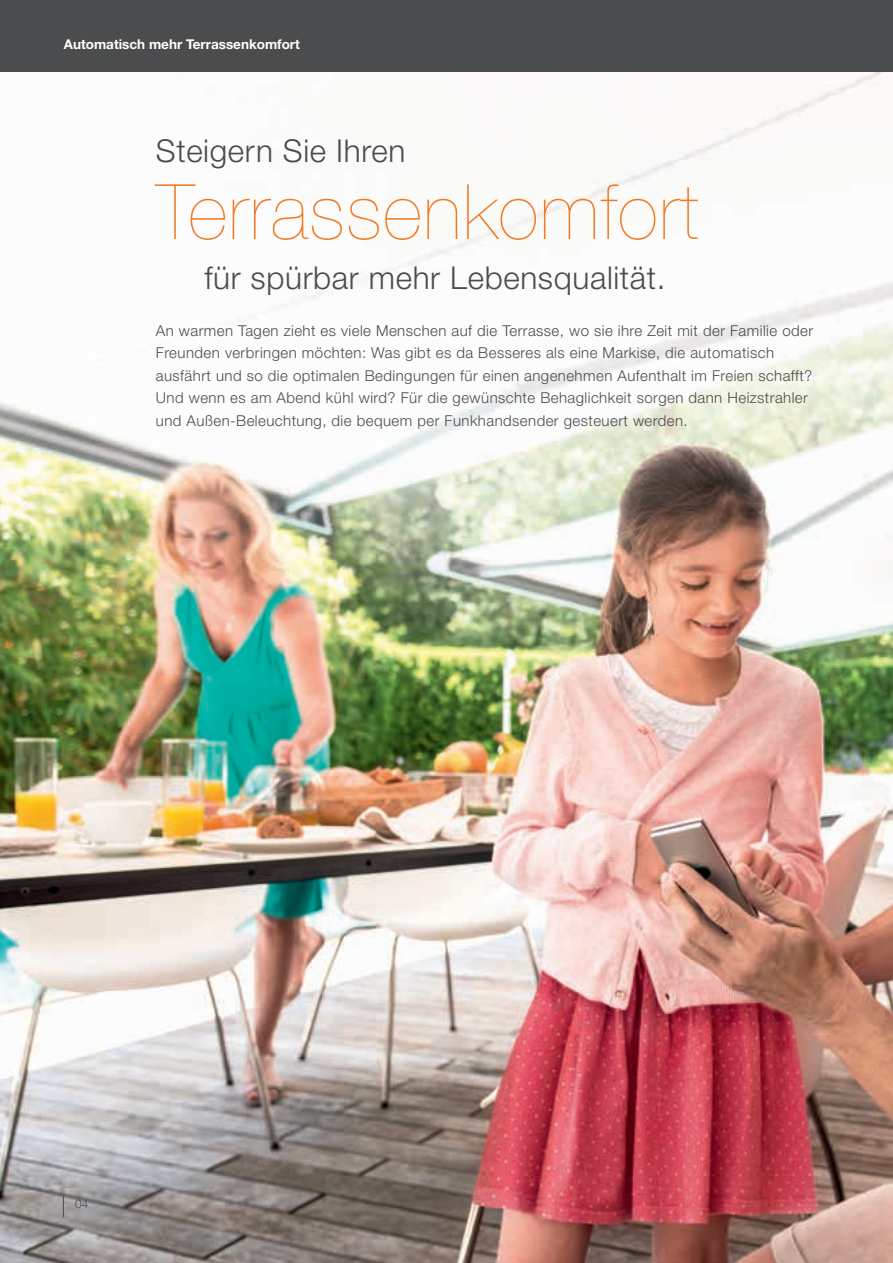
<style>
.page{position:relative;width:893px;height:1263px;background:#fff}
.page>*{position:absolute;margin:0;border:0;box-sizing:border-box;transform-origin:0 0}
.t1{font:200 76.5px "Helvetica Neue LT";letter-spacing:.02em;color:#f47921}
.t2{font:300 31.5px "Helvetica Neue LT Pro";letter-spacing:.02em;color:#4b4c4d}
.t3{font:300 15px/22.5px "Helvetica Neue LT Pro";letter-spacing:.03em;color:#4b4c4d}
.t4{font:700 13.5px "Helvetica Neue LT Pro";color:#fff}
.t5{font:300 12px "Helvetica Neue LT Pro";color:#4b4c4d}
</style>
<div class="page">
<img style="left:0;top:71px;width:893px;height:1192px">
<div style="left:0;top:0;width:893px;height:71px;background:#4b4c4d"></div>
<svg style="left:63px;top:1196px;width:1px;height:21px"></svg>
<p class="t4" style="left:64px;top:36px;width:238px">Automatisch mehr Terrassenkomfort</p>
<h2 class="t2" style="left:156px;top:132px;width:251px">Steigern Sie Ihren</h2>
<h1 class="t1" style="left:156px;top:168px;width:544px">Terrassenkomfort</h1>
<h2 class="t2" style="left:204px;top:258px;width:463px">für spürbar mehr Lebensqualität.</h2>
<p class="t3" style="left:156px;top:319px;width:659px">An warmen Tagen zieht es viele Menschen auf die Terrasse, wo sie ihre Zeit mit der Familie oder Freunden verbringen möchten: Was gibt es da Besseres als eine Markise, die automatisch ausfährt und so die optimalen Bedingungen für einen angenehmen Aufenthalt im Freien schafft?<br>Und wenn es am Abend kühl wird? Für die gewünschte Behaglichkeit sorgen dann Heizstrahler und Außen-Beleuchtung, die bequem per Funkhandsender gesteuert werden.</p>
<p class="t5" style="left:75px;top:1196px;width:15px">04</p>
</div>
